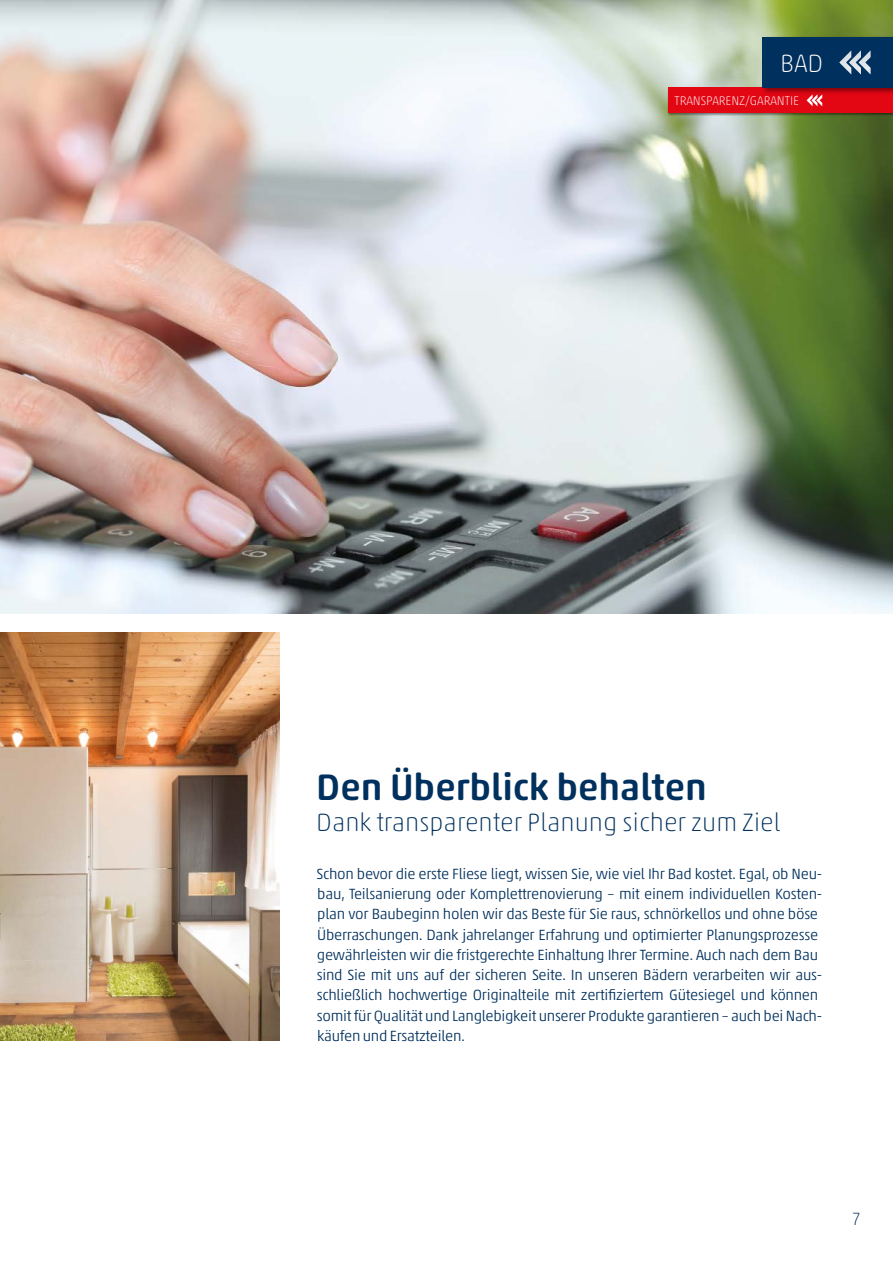
<style>
.page{position:relative;width:893px;height:1263px;background:#fff}
.page>*{position:absolute;margin:0;border:0;box-sizing:border-box;transform-origin:0 0}
.t1{font:500 37.5px "Akko Rounded Std";color:#00305d}
.t2{font:100 25.5px "Akko Rounded Pro";color:#00305d}
.t3{font:100 25.5px "Akko Rounded Pro";color:#fff}
.t4{font:100 18px "Akko Rounded Pro";color:#00305d}
.t5{font:300 15px/20.2px "Akko Pro";letter-spacing:-.02em;color:#00305d}
.t6{font:100 12.75px "Akko Rounded Pro";color:#fff}
</style>
<div class="page">
<img style="left:0;top:633px;width:279px;height:408px">
<img style="left:0;top:0;width:893px;height:614px">
<div style="left:668px;top:87px;width:225px;height:29px;background:#000;opacity:.45"></div>
<div style="left:668px;top:88px;width:225px;height:25px;background:#e30613"></div>
<svg style="left:807px;top:95px;width:15px;height:11px"></svg>
<div style="left:761px;top:36px;width:132px;height:59px;background:#000;opacity:.45"></div>
<div style="left:763px;top:37px;width:130px;height:51px;background:#00305d"></div>
<svg style="left:839px;top:50px;width:32px;height:25px"></svg>
<h2 class="t3" style="left:780px;top:48px;width:44px">BAD</h2>
<p class="t6" style="left:675px;top:93px;width:126px">TRANSPARENZ/GARANTIE</p>
<h1 class="t1" style="left:316px;top:765px;width:392px">Den Überblick behalten</h1>
<h2 class="t2" style="left:316px;top:807px;width:466px">Dank transparenter Planung sicher zum Ziel</h2>
<p class="t5" style="left:317px;top:863px;width:507px">Schon bevor die erste Fliese liegt, wissen Sie, wie viel Ihr Bad kostet. Egal, ob Neu&shy;bau, Teilsanierung oder Komplettrenovierung – mit einem individuellen Kosten&shy;plan vor Baubeginn holen wir das Beste für Sie raus, schnörkellos und ohne böse Überraschungen. Dank jahrelanger Erfahrung und optimierter Planungsprozesse gewährleisten wir die fristgerechte Einhaltung Ihrer Termine. Auch nach dem Bau sind Sie mit uns auf der sicheren Seite. In unseren Bädern verarbeiten wir aus&shy;schließlich hochwertige Originalteile mit zertifiziertem Gütesiegel und können somit für Qualität und Langlebigkeit unserer Produkte garantieren – auch bei Nach&shy;käufen und Ersatzteilen.</p>
<p class="t4" style="left:851px;top:1208px;width:11px">7</p>
</div>
